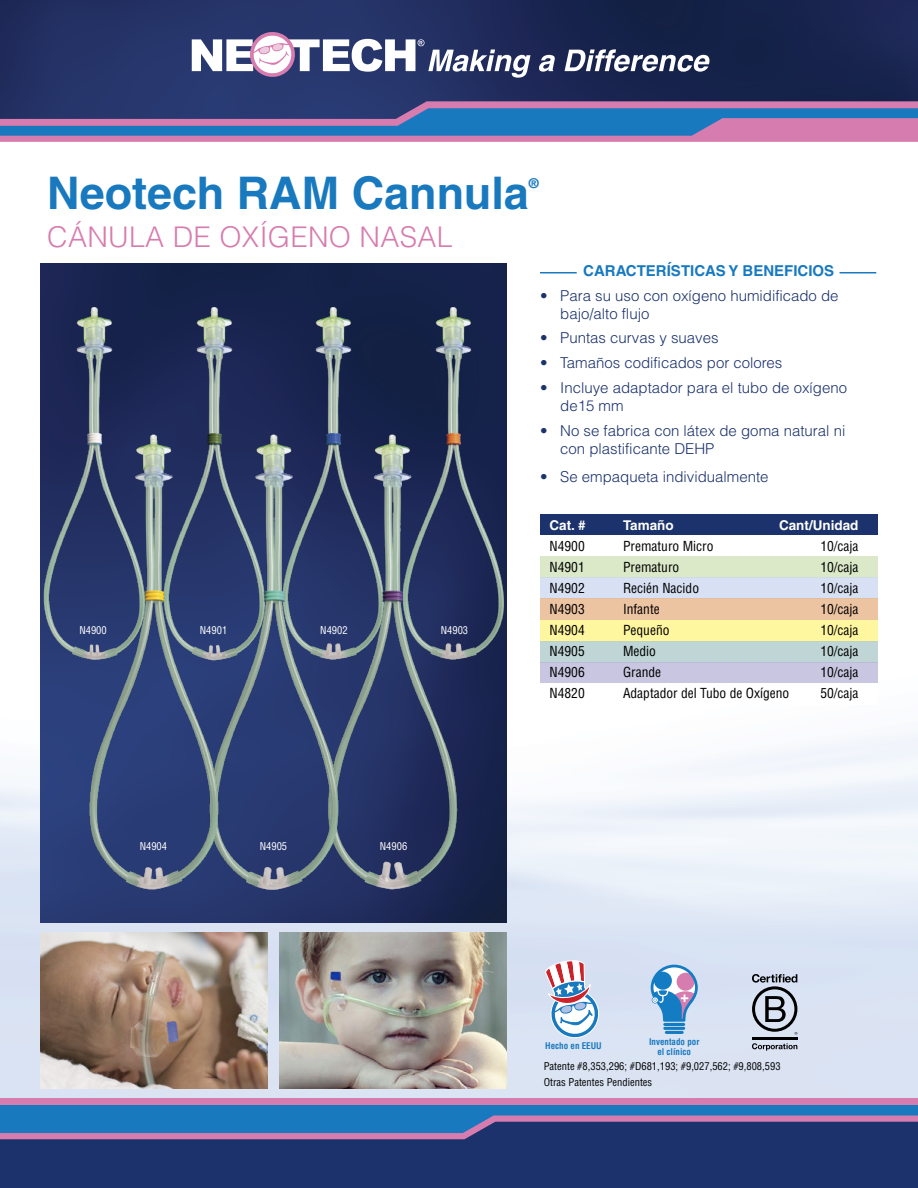
<style>
.page{position:relative;width:918px;height:1188px;background:#fff}
.page>*{position:absolute;margin:0;border:0;box-sizing:border-box;transform-origin:0 0}
.t1{font:700 45px "Helvetica LT Pro";color:#1879bf}
.t2{font:300 28.5px "Helvetica LT Pro";letter-spacing:.01em;color:#d77cae}
.t3{font:300 15px/18px "Helvetica LT Pro";color:#1b326c}
.t4{font:700 15px "Helvetica LT Pro";color:#1879bf}
.t5{font:condensed 13.5px "Helvetica LT Pro";color:#000}
.t6{font:700 13.5px "Helvetica LT Pro";color:#fff}
.t7{font:700 13.5px "Helvetica LT Pro";color:#1879bf}
.t8{font:condensed 10.5px/15.6px "Helvetica LT Pro";color:#000}
.t9{font:condensed 10.5px "Helvetica LT Pro";color:#fff}
.t10{font:700 condensed 9px/10.5px "Helvetica LT Pro";color:#1879bf;text-align:center}
</style>
<div class="page">
<img style="left:0;top:514px;width:918px;height:585px">
<img style="left:40px;top:263px;width:466px;height:659px">
<img style="left:155px;top:301px;width:115px;height:121px">
<img style="left:270px;top:301px;width:120px;height:121px">
<img style="left:390px;top:301px;width:123px;height:361px">
<img style="left:387px;top:422px;width:75px;height:475px">
<img style="left:267px;top:422px;width:120px;height:475px">
<img style="left:84px;top:422px;width:183px;height:475px">
<div style="left:0;top:1116px;width:918px;height:72px;background:#1b326c"></div>
<svg style="left:0;top:1105px;width:918px;height:34px"></svg>
<div style="left:0;top:1099px;width:918px;height:6px;background:#d77cae"></div>
<svg style="left:545px;top:960px;width:54px;height:78px"></svg>
<hr style="left:540px;top:272px;width:37px;height:1px;background:#1879bf">
<hr style="left:840px;top:272px;width:36px;height:1px;background:#1879bf">
<img style="left:0;top:0;width:918px;height:101px">
<svg style="left:0;top:101px;width:918px;height:41px;background:#6b6da7"></svg>
<svg style="left:539px;top:55px;width:16px;height:17px"></svg>
<svg style="left:565px;top:49px;width:145px;height:23px"></svg>
<svg style="left:192px;top:32px;width:339px;height:46px"></svg>
<div style="left:540px;top:515px;width:338px;height:21px;background:#1b326c"></div>
<div style="left:540px;top:536px;width:338px;height:21px;background:#fff"></div>
<div style="left:540px;top:621px;width:338px;height:21px;background:#fff7a0"></div>
<div style="left:540px;top:557px;width:338px;height:21px;background:#dbe9c8"></div>
<div style="left:540px;top:642px;width:338px;height:21px;background:#bfd5d6"></div>
<div style="left:540px;top:578px;width:338px;height:21px;background:#d8e1f3"></div>
<div style="left:540px;top:663px;width:338px;height:21px;background:#c9c6e1"></div>
<div style="left:540px;top:599px;width:338px;height:21px;background:#edc4a2"></div>
<div style="left:540px;top:684px;width:338px;height:21px;background:#fff"></div>
<img style="left:31px;top:301px;width:124px;height:361px">
<img style="left:280px;top:932px;width:226px;height:156px">
<img style="left:40px;top:932px;width:227px;height:156px">
<hr style="left:752px;top:1037px;width:45px;height:3px;background:#000">
<svg style="left:752px;top:974px;width:45px;height:61px;background:#969da8"></svg>
<svg style="left:752px;top:1043px;width:45px;height:8px"></svg>
<hr style="left:665px;top:1023px;width:19px;height:3px;background:#147cc2">
<hr style="left:665px;top:1027px;width:19px;height:3px;background:#147cc2">
<hr style="left:666px;top:1031px;width:16px;height:3px;background:#147cc2">
<svg style="left:649px;top:963px;width:50px;height:60px;background:#90b0d7"></svg>
<h1 class="t1" style="left:47px;top:166px;width:483px">Neotech RAM Cannula</h1>
<p class="t7" style="left:529px;top:175px;width:11px">®</p>
<h2 class="t2" style="left:47px;top:219px;width:407px">CÁNULA DE OXÍGENO NASAL</h2>
<p class="t9" style="left:79px;top:624px;width:29px">N4900</p>
<p class="t9" style="left:200px;top:624px;width:29px">N4901</p>
<p class="t9" style="left:320px;top:624px;width:29px">N4902</p>
<p class="t9" style="left:441px;top:624px;width:29px">N4903</p>
<p class="t9" style="left:140px;top:840px;width:29px">N4904</p>
<p class="t9" style="left:260px;top:840px;width:29px">N4905</p>
<p class="t9" style="left:380px;top:840px;width:29px">N4906</p>
<p class="t4" style="left:583px;top:262px;width:252px">CARACTERÍSTICAS Y BENEFICIOS</p>
<p class="t3" style="left:560px;top:286px;width:280px;text-indent:-20px">• Para su uso con oxígeno humidificado de bajo/alto flujo</p>
<p class="t3" style="left:540px;top:329px;width:180px">• Puntas curvas y suaves</p>
<p class="t3" style="left:540px;top:354px;width:244px">• Tamaños codificados por colores</p>
<p class="t3" style="left:560px;top:378px;width:288px;text-indent:-20px">• Incluye adaptador para el tubo de oxígeno de15 mm</p>
<p class="t3" style="left:560px;top:421px;width:287px;text-indent:-20px">• No se fabrica con látex de goma natural ni con plastificante DEHP</p>
<p class="t3" style="left:540px;top:468px;width:230px">• Se empaqueta individualmente</p>
<p class="t6" style="left:550px;top:517px;width:38px">Cat. #</p>
<p class="t6" style="left:623px;top:517px;width:52px">Tamaño</p>
<p class="t6" style="left:779px;top:517px;width:81px">Cant/Unidad</p>
<p class="t5" style="left:550px;top:538px;width:37px">N4900</p>
<p class="t5" style="left:623px;top:538px;width:92px">Prematuro Micro</p>
<p class="t5" style="left:820px;top:538px;width:40px">10/caja</p>
<p class="t5" style="left:550px;top:559px;width:37px">N4901</p>
<p class="t5" style="left:623px;top:559px;width:58px">Prematuro</p>
<p class="t5" style="left:820px;top:559px;width:40px">10/caja</p>
<p class="t5" style="left:550px;top:580px;width:37px">N4902</p>
<p class="t5" style="left:623px;top:580px;width:78px">Recién Nacido</p>
<p class="t5" style="left:820px;top:580px;width:40px">10/caja</p>
<p class="t5" style="left:550px;top:601px;width:37px">N4903</p>
<p class="t5" style="left:623px;top:601px;width:38px">Infante</p>
<p class="t5" style="left:820px;top:601px;width:40px">10/caja</p>
<p class="t5" style="left:550px;top:622px;width:37px">N4904</p>
<p class="t5" style="left:623px;top:622px;width:48px">Pequeño</p>
<p class="t5" style="left:820px;top:622px;width:40px">10/caja</p>
<p class="t5" style="left:550px;top:643px;width:37px">N4905</p>
<p class="t5" style="left:623px;top:643px;width:34px">Medio</p>
<p class="t5" style="left:820px;top:643px;width:40px">10/caja</p>
<p class="t5" style="left:550px;top:664px;width:37px">N4906</p>
<p class="t5" style="left:623px;top:664px;width:40px">Grande</p>
<p class="t5" style="left:820px;top:664px;width:40px">10/caja</p>
<p class="t5" style="left:550px;top:685px;width:37px">N4820</p>
<p class="t5" style="left:623px;top:685px;width:168px">Adaptador del Tubo de Oxígeno</p>
<p class="t5" style="left:820px;top:685px;width:40px">50/caja</p>
<p class="t10" style="left:545px;top:1040px;width:58px">Hecho en EEUU</p>
<p class="t10" style="left:649px;top:1036px;width:52px">Inventado por el clínico</p>
<p class="t8" style="left:544px;top:1059px;width:238px">Patente #8,353,296; #D681,193; #9,027,562; #9,808,593<br>Otras Patentes Pendientes</p>
</div>
